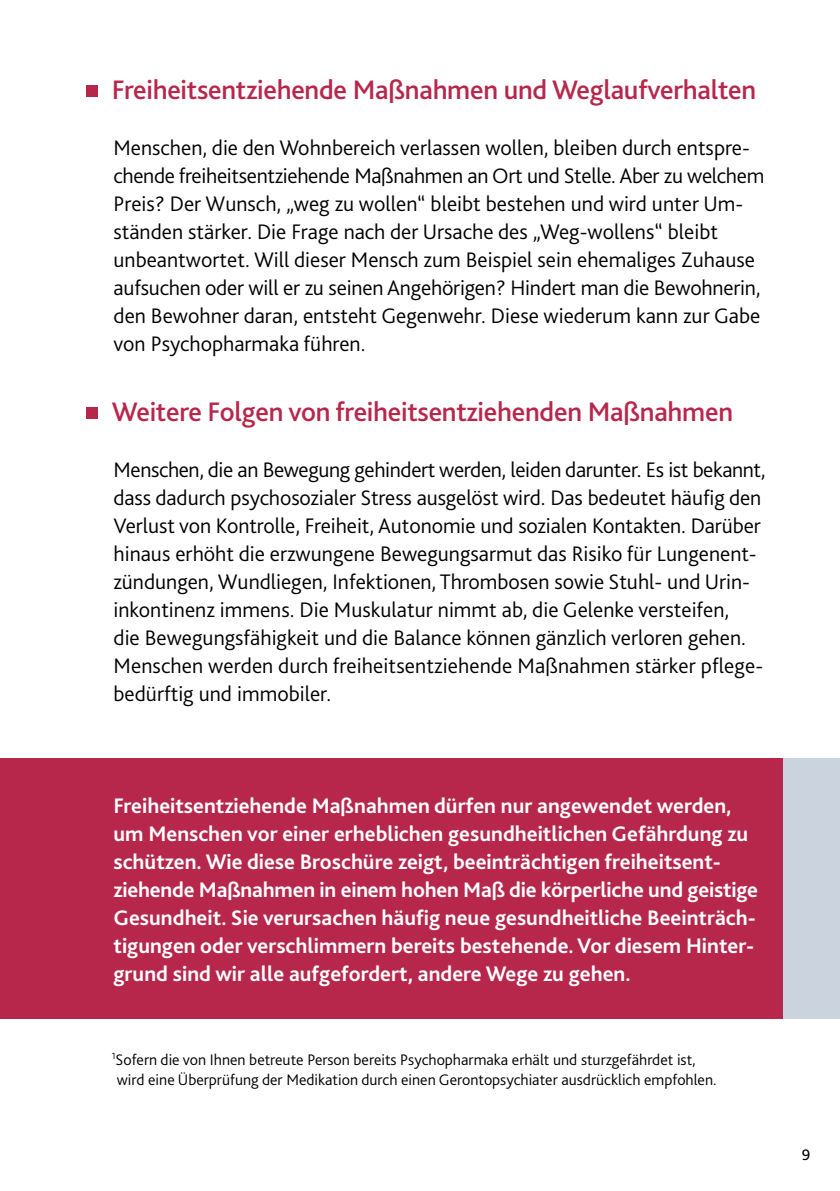
<style>
.page{position:relative;width:840px;height:1191px;background:#fff}
.page>*{position:absolute;margin:0;border:0;box-sizing:border-box;transform-origin:0 0}
.t1{font:500 28px "Bliss 2";letter-spacing:-.01em;color:#b7274c}
.t2{font:300 22px/28px "Bliss 2";color:#000}
.t3{font:700 22px/28px "Bliss 2";color:#fff}
.t4{font:300 16px/20px "Bliss 2";color:#000}
.t5{font:16px "Bliss 2";color:#000}
</style>
<div class="page">
<div style="left:0;top:758px;width:782px;height:261px;background:#b7274c"></div>
<div style="left:782px;top:758px;width:57px;height:261px;background:#cbd4de"></div>
<div style="left:86px;top:407px;width:11px;height:12px;background:#b7274c"></div>
<div style="left:86px;top:85px;width:11px;height:11px;background:#b7274c"></div>
<p class="t1" style="left:112px;top:72px;width:645px">Freiheitsentziehende Maßnahmen und Weglaufverhalten</p>
<p class="t2" style="left:113px;top:133px;width:652px">Menschen, die den Wohnbereich verlassen wollen, bleiben durch entspre&shy;chende freiheitsentziehende Maßnahmen an Ort und Stelle. Aber zu welchem Preis? Der Wunsch, „weg zu wollen“ bleibt bestehen und wird unter Um&shy;ständen stärker. Die Frage nach der Ursache des „Weg-wollens“ bleibt unbeantwortet. Will dieser Mensch zum Beispiel sein ehemaliges Zuhause aufsuchen oder will er zu seinen Angehörigen? Hindert man die Bewohnerin, den Bewohner daran, entsteht Gegenwehr. Diese wiederum kann zur Gabe von Psychopharmaka führen.</p>
<p class="t1" style="left:112px;top:394px;width:622px">Weitere Folgen von freiheitsentziehenden Maßnahmen</p>
<p class="t2" style="left:113px;top:455px;width:653px">Menschen, die an Bewegung gehindert werden, leiden darunter. Es ist bekannt, dass dadurch psychosozialer Stress ausgelöst wird. Das bedeutet häufig den Verlust von Kontrolle, Freiheit, Autonomie und sozialen Kontakten. Darüber hinaus erhöht die erzwungene Bewegungsarmut das Risiko für Lungenent&shy;zündungen, Wundliegen, Infektionen, Thrombosen sowie Stuhl- und Urin&shy;inkontinenz immens. Die Muskulatur nimmt ab, die Gelenke versteifen,<br>die Bewegungsfähigkeit und die Balance können gänzlich verloren gehen.<br>Menschen werden durch freiheitsentziehende Maßnahmen stärker pflege&shy;bedürftig und immobiler.</p>
<p class="t3" style="left:113px;top:791px;width:645px">Freiheitsentziehende Maßnahmen dürfen nur angewendet werden, um Menschen vor einer erheblichen gesundheitlichen Gefährdung zu schützen. Wie diese Broschüre zeigt, beeinträchtigen freiheitsent&shy;ziehende Maßnahmen in einem hohen Maß die körperliche und geistige Gesundheit. Sie verursachen häufig neue gesundheitliche Beeinträch&shy;tigungen oder verschlimmern bereits bestehende. Vor diesem Hinter&shy;grund sind wir alle aufgefordert, andere Wege zu gehen.</p>
<p class="t4" style="left:117px;top:1049px;width:601px;text-indent:-5px"><sup>1</sup>Sofern die von Ihnen betreute Person bereits Psychopharmaka erhält und sturzgefährdet ist, wird eine Überprüfung der Medikation durch einen Gerontopsychiater ausdrücklich empfohlen.</p>
<p class="t5" style="left:801px;top:1144px;width:10px">9</p>
</div>
